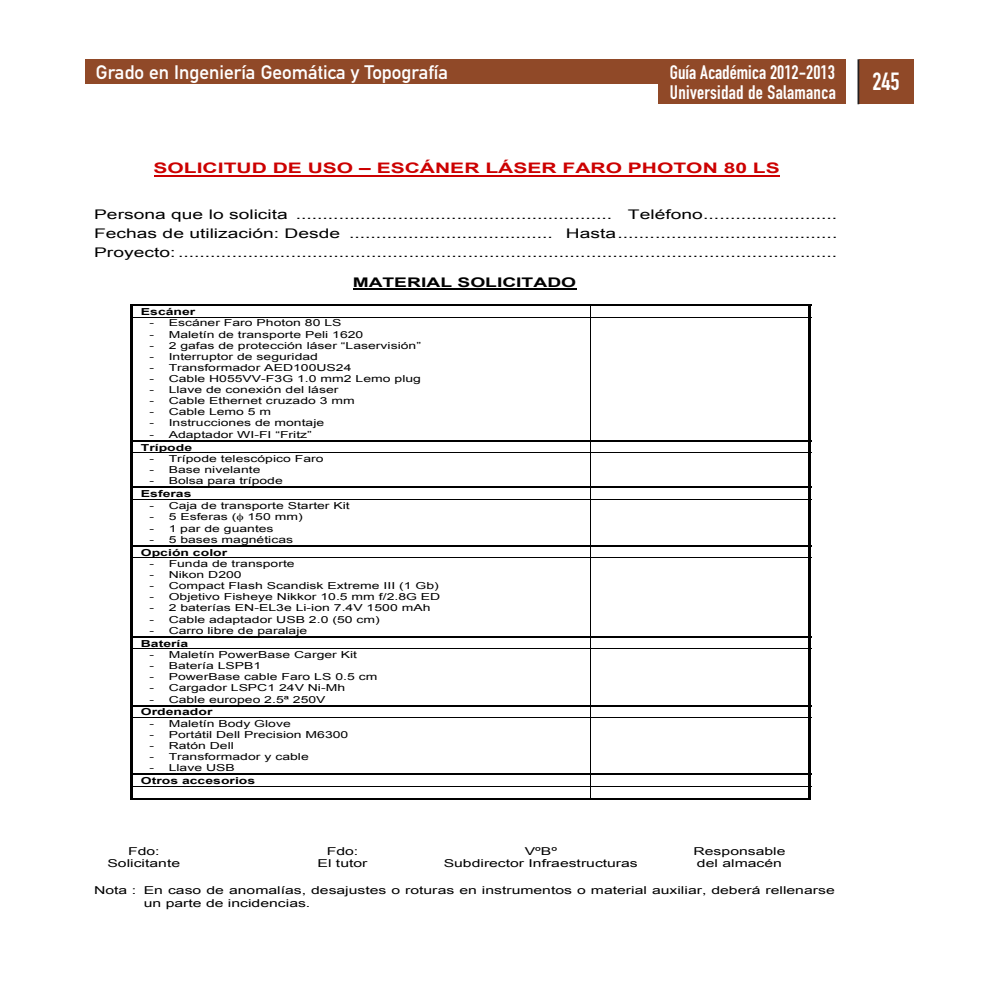
<style>
.page{position:relative;width:993px;height:993px;background:#fff}
.page>*{position:absolute;margin:0;border:0;box-sizing:border-box;transform-origin:0 0}
.t1{font:24.5px "DIN Engschrift Alternate";color:#fff}
.t2{font:19.25px/19.2px "DIN Engschrift Alternate";letter-spacing:.01em;color:#fff}
.t3{font:19.25px "DIN Mittelschrift";color:#fff}
.t4{font:700 14.53px "Arial";color:#c00;scale:1.45 1}
.t5{font:13.3px/18.9px "Arial";color:#000;text-align:justify;scale:1.45 1}
.t6{font:700 13.3px "Arial";color:#000;scale:1.45 1}
.t7{font:10.85px/12.6px "Arial";color:#000;scale:1.45 1}
.t8{font:9.62px "Arial";color:#000;scale:1.45 1}
.t9{font:700 9.62px "Arial";color:#000;scale:1.45 1}
</style>
<div class="page">
<div style="left:858px;top:59px;width:55px;height:45px;background:#904928"></div>
<hr style="left:857px;top:59px;width:2px;height:45px;background:#231f20">
<div style="left:85px;top:59px;width:760px;height:25px;background:#904928"></div>
<div style="left:658px;top:83px;width:187px;height:21px;background:#904928"></div>
<hr style="left:153px;top:175px;width:626px;height:1px;background:#c00">
<hr style="left:352px;top:288px;width:224px;height:1px;background:#000">
<hr style="left:130px;top:304px;width:681px;height:2px;background:#000">
<svg style="left:130px;top:306px;width:3px;height:11px"></svg>
<svg style="left:808px;top:306px;width:3px;height:11px"></svg>
<hr style="left:130px;top:317px;width:681px;height:1px;background:#000">
<hr style="left:130px;top:317px;width:3px;height:122px;background:#000">
<hr style="left:590px;top:317px;width:1px;height:122px;background:#000">
<hr style="left:808px;top:317px;width:3px;height:122px;background:#000">
<hr style="left:130px;top:439px;width:462px;height:2px;background:#000">
<hr style="left:591px;top:439px;width:220px;height:2px;background:#000">
<svg style="left:130px;top:441px;width:3px;height:11px"></svg>
<svg style="left:808px;top:441px;width:3px;height:11px"></svg>
<hr style="left:130px;top:452px;width:681px;height:1px;background:#000">
<hr style="left:130px;top:453px;width:3px;height:33px;background:#000">
<hr style="left:590px;top:453px;width:1px;height:33px;background:#000">
<hr style="left:808px;top:453px;width:3px;height:33px;background:#000">
<hr style="left:130px;top:486px;width:462px;height:2px;background:#000">
<hr style="left:591px;top:486px;width:220px;height:2px;background:#000">
<svg style="left:130px;top:488px;width:3px;height:11px"></svg>
<svg style="left:808px;top:488px;width:3px;height:11px"></svg>
<hr style="left:130px;top:499px;width:681px;height:1px;background:#000">
<hr style="left:130px;top:499px;width:3px;height:45px;background:#000">
<hr style="left:590px;top:499px;width:1px;height:45px;background:#000">
<hr style="left:808px;top:499px;width:3px;height:45px;background:#000">
<hr style="left:130px;top:544px;width:681px;height:2px;background:#000">
<svg style="left:130px;top:546px;width:3px;height:11px"></svg>
<svg style="left:808px;top:546px;width:3px;height:11px"></svg>
<hr style="left:130px;top:557px;width:681px;height:1px;background:#000">
<hr style="left:130px;top:558px;width:3px;height:77px;background:#000">
<hr style="left:590px;top:558px;width:1px;height:77px;background:#000">
<hr style="left:808px;top:558px;width:3px;height:77px;background:#000">
<hr style="left:130px;top:635px;width:681px;height:2px;background:#000">
<svg style="left:130px;top:637px;width:3px;height:11px"></svg>
<svg style="left:808px;top:637px;width:3px;height:11px"></svg>
<hr style="left:130px;top:648px;width:681px;height:1px;background:#000">
<hr style="left:130px;top:649px;width:3px;height:55px;background:#000">
<hr style="left:590px;top:649px;width:1px;height:55px;background:#000">
<hr style="left:808px;top:649px;width:3px;height:55px;background:#000">
<hr style="left:130px;top:704px;width:681px;height:2px;background:#000">
<svg style="left:130px;top:706px;width:3px;height:11px"></svg>
<svg style="left:808px;top:706px;width:3px;height:11px"></svg>
<hr style="left:130px;top:717px;width:681px;height:1px;background:#000">
<hr style="left:130px;top:717px;width:3px;height:56px;background:#000">
<hr style="left:590px;top:717px;width:1px;height:56px;background:#000">
<hr style="left:808px;top:717px;width:3px;height:56px;background:#000">
<hr style="left:130px;top:773px;width:681px;height:2px;background:#000">
<hr style="left:130px;top:786px;width:681px;height:1px;background:#000">
<svg style="left:130px;top:775px;width:3px;height:22px"></svg>
<hr style="left:130px;top:797px;width:460px;height:2px;background:#000">
<svg style="left:590px;top:775px;width:1px;height:22px"></svg>
<hr style="left:590px;top:797px;width:218px;height:2px;background:#000">
<svg style="left:808px;top:775px;width:3px;height:24px"></svg>
<h2 class="t3" style="left:96px;top:66px;width:353px">Grado en Ingeniería Geomática y Topografía</h2>
<h2 class="t2" style="left:669px;top:65px;width:167px">Guía Académica 2012-2013<br>Universidad de Salamanca</h2>
<h3 class="t4" style="left:153px;top:160px;width:433px">SOLICITUD DE USO – ESCÁNER LÁSER FARO PHOTON 80 LS</h3>
<p class="t5" style="left:94px;top:205px;width:514px">Persona que lo solicita ........................................................... Teléfono .........................<br>Fechas de utilización: Desde ...................................... Hasta .........................................<br>Proyecto: ...........................................................................................................................</p>
<h3 class="t6" style="left:352px;top:274px;width:156px">MATERIAL SOLICITADO</h3>
<p class="t9" style="left:141px;top:306px;width:39px">Escáner</p>
<p class="t8" style="left:149px;top:317px;width:134px">- Escáner Faro Photon 80 LS</p>
<p class="t8" style="left:149px;top:329px;width:149px">- Maletín de transporte Peli 1620</p>
<p class="t8" style="left:149px;top:340px;width:189px">- 2 gafas de protección láser “Laservisión”</p>
<p class="t8" style="left:149px;top:351px;width:118px">- Interruptor de seguridad</p>
<p class="t8" style="left:149px;top:362px;width:141px">- Transformador AED100US24</p>
<p class="t8" style="left:149px;top:373px;width:189px">- Cable H055VV-F3G 1.0 mm2 Lemo plug</p>
<p class="t8" style="left:149px;top:384px;width:132px">- Llave de conexión del láser</p>
<p class="t8" style="left:149px;top:395px;width:143px">- Cable Ethernet cruzado 3 mm</p>
<p class="t8" style="left:149px;top:406px;width:85px">- Cable Lemo 5 m</p>
<p class="t8" style="left:149px;top:417px;width:122px">- Instrucciones de montaje</p>
<p class="t8" style="left:149px;top:429px;width:113px">- Adaptador WI-FI “Fritz”</p>
<p class="t9" style="left:141px;top:441px;width:37px">Trípode</p>
<p class="t8" style="left:149px;top:453px;width:121px">- Trípode telescópico Faro</p>
<p class="t8" style="left:149px;top:464px;width:78px">- Base nivelante</p>
<p class="t8" style="left:149px;top:475px;width:93px">- Bolsa para trípode</p>
<p class="t9" style="left:141px;top:488px;width:36px">Esferas</p>
<p class="t8" style="left:149px;top:499px;width:140px">- Caja de transporte Starter Kit</p>
<p class="t8" style="left:149px;top:511px;width:107px">- 5 Esferas ( 150 mm)</p>
<p class="t8" style="left:149px;top:522px;width:87px">- 1 par de guantes</p>
<p class="t8" style="left:149px;top:533px;width:100px">- 5 bases magnéticas</p>
<p class="t9" style="left:141px;top:546px;width:61px">Opción color</p>
<p class="t8" style="left:149px;top:558px;width:102px">- Funda de transporte</p>
<p class="t8" style="left:149px;top:569px;width:65px">- Nikon D200</p>
<p class="t8" style="left:149px;top:580px;width:201px">- Compact Flash Scandisk Extreme III (1 Gb)</p>
<p class="t8" style="left:149px;top:591px;width:202px">- Objetivo Fisheye Nikkor 10.5 mm f/2.8G ED</p>
<p class="t8" style="left:149px;top:602px;width:195px">- 2 baterías EN-EL3e Li-ion 7.4V 1500 mAh</p>
<p class="t8" style="left:149px;top:613px;width:160px">- Cable adaptador USB 2.0 (50 cm)</p>
<p class="t8" style="left:149px;top:624px;width:110px">- Carro libre de paralaje</p>
<p class="t9" style="left:141px;top:637px;width:34px">Batería</p>
<p class="t8" style="left:149px;top:649px;width:145px">- Maletín PowerBase Carger Kit</p>
<p class="t8" style="left:149px;top:660px;width:78px">- Batería LSPB1</p>
<p class="t8" style="left:149px;top:671px;width:158px">- PowerBase cable Faro LS 0.5 cm</p>
<p class="t8" style="left:149px;top:682px;width:136px">- Cargador LSPC1 24V Ni-Mh</p>
<p class="t8" style="left:149px;top:693px;width:123px">- Cable europeo 2.5ª 250V</p>
<p class="t9" style="left:141px;top:706px;width:51px">Ordenador</p>
<p class="t8" style="left:149px;top:718px;width:99px">- Maletín Body Glove</p>
<p class="t8" style="left:149px;top:729px;width:139px">- Portátil Dell Precision M6300</p>
<p class="t8" style="left:149px;top:740px;width:60px">- Ratón Dell</p>
<p class="t8" style="left:149px;top:751px;width:111px">- Transformador y cable</p>
<p class="t8" style="left:149px;top:762px;width:60px">- Llave USB</p>
<p class="t9" style="left:141px;top:775px;width:80px">Otros accesorios</p>
<p class="t7" style="left:128px;top:844px;width:23px">Fdo:</p>
<p class="t7" style="left:326px;top:844px;width:23px">Fdo:</p>
<p class="t7" style="left:524px;top:844px;width:24px">VºBº</p>
<p class="t7" style="left:693px;top:844px;width:65px">Responsable</p>
<p class="t7" style="left:107px;top:856px;width:52px">Solicitante</p>
<p class="t7" style="left:317px;top:856px;width:36px">El tutor</p>
<p class="t7" style="left:443px;top:856px;width:135px">Subdirector Infraestructuras</p>
<p class="t7" style="left:696px;top:856px;width:60px">del almacén</p>
<p class="t7" style="left:144px;top:883px;width:478px;text-indent:-50px">Nota : En caso de anomalías, desajustes o roturas en instrumentos o material auxiliar, deberá rellenarse un parte de incidencias.</p>
<h1 class="t1" style="left:872px;top:73px;width:29px">245</h1>
</div>
